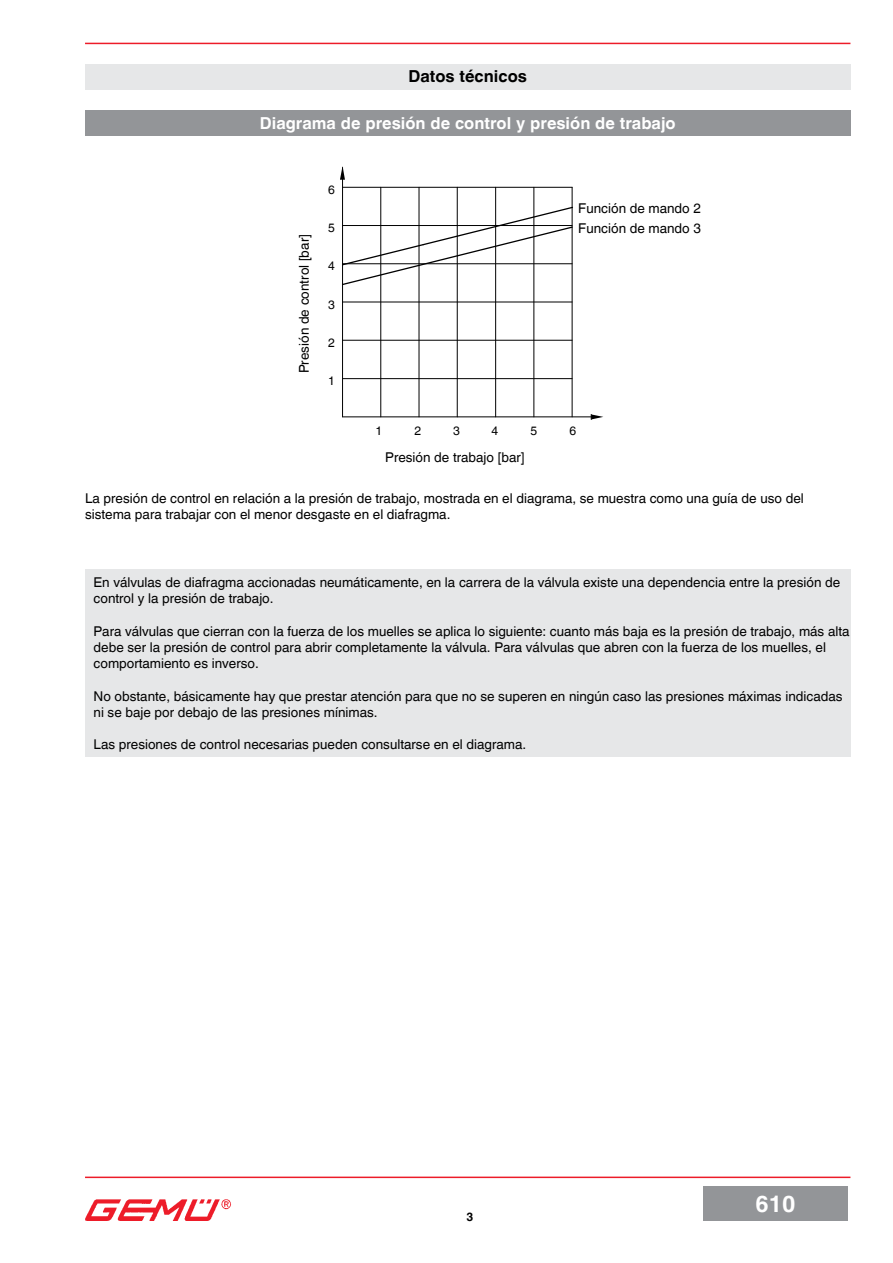
<style>
.page{position:relative;width:893px;height:1263px;background:#fff}
.page>*{position:absolute;margin:0;border:0;box-sizing:border-box;transform-origin:0 0}
.t1{font:700 23.25px "Helvetica World";color:#fff}
.t2{font:700 16.5px "Helvetica World";color:#fff}
.t3{font:700 16.5px "Helvetica World";color:#000}
.t4{font:13.5px/16.2px "Helvetica World";color:#000}
.t5{font:12.15px/22.8px "Helvetica World";letter-spacing:.005em;color:#000}
.t6{font:700 12px "Helvetica World";color:#000}
</style>
<div class="page">
<hr style="left:85px;top:43px;width:765px;height:1px;background:#ed1c29">
<hr style="left:85px;top:1176px;width:765px;height:2px;background:#ed1c29">
<div style="left:703px;top:1186px;width:145px;height:34px;background:#939598"></div>
<img style="left:85px;top:1199px;width:146px;height:21px">
<svg style="left:343px;top:206px;width:229px;height:80px"></svg>
<hr style="left:343px;top:263px;width:229px;height:1px;background:#000">
<hr style="left:343px;top:302px;width:229px;height:1px;background:#000">
<hr style="left:343px;top:340px;width:229px;height:1px;background:#000">
<hr style="left:343px;top:378px;width:229px;height:1px;background:#000">
<hr style="left:534px;top:187px;width:1px;height:230px;background:#000">
<hr style="left:495px;top:187px;width:1px;height:230px;background:#000">
<hr style="left:457px;top:187px;width:1px;height:230px;background:#000">
<hr style="left:419px;top:187px;width:1px;height:230px;background:#000">
<hr style="left:380px;top:187px;width:1px;height:230px;background:#000">
<svg style="left:340px;top:166px;width:5px;height:14px"></svg>
<hr style="left:343px;top:225px;width:229px;height:1px;background:#000">
<hr style="left:572px;top:187px;width:1px;height:230px;background:#000">
<hr style="left:342px;top:168px;width:1px;height:249px;background:#000">
<hr style="left:343px;top:416px;width:254px;height:1px;background:#000">
<hr style="left:343px;top:187px;width:229px;height:1px;background:#000">
<svg style="left:591px;top:414px;width:12px;height:5px"></svg>
<div style="left:85px;top:111px;width:765px;height:25px;background:#939598"></div>
<div style="left:85px;top:570px;width:765px;height:187px;background:#e6e7e8"></div>
<div style="left:85px;top:64px;width:765px;height:25px;background:#e6e7e8"></div>
<p class="t3" style="left:408px;top:67px;width:120px">Datos técnicos</p>
<p class="t2" style="left:260px;top:114px;width:417px">Diagrama de presión de control y presión de trabajo</p>
<p class="t4" style="left:296px;top:373px;width:140px;rotate:-90deg">Presión de control [bar]</p>
<p class="t5" style="left:328px;top:179px;width:8px">6</p>
<p class="t5" style="left:328px;top:217px;width:8px">5</p>
<p class="t5" style="left:328px;top:255px;width:8px">4</p>
<p class="t5" style="left:328px;top:293px;width:8px">3</p>
<p class="t5" style="left:328px;top:331px;width:8px">2</p>
<p class="t5" style="left:328px;top:369px;width:8px">1</p>
<p class="t5" style="left:575px;top:194px;width:30px">Stf. 2<br>Stf. 3</p>
<p class="t4" style="left:578px;top:198px;width:124px;line-height:20.1px">Función de mando 2<br>Función de mando 3</p>
<p class="t5" style="left:375px;top:419px;width:8px">1</p>
<p class="t5" style="left:414px;top:419px;width:8px">2</p>
<p class="t5" style="left:453px;top:419px;width:8px">3</p>
<p class="t5" style="left:492px;top:419px;width:8px">4</p>
<p class="t5" style="left:530px;top:419px;width:8px">5</p>
<p class="t5" style="left:569px;top:419px;width:8px">6</p>
<p class="t4" style="left:385px;top:449px;width:141px">Presión de trabajo [bar]</p>
<p class="t4" style="left:85px;top:490px;width:720px">La presión de control en relación a la presión de trabajo, mostrada en el diagrama, se muestra como una guía de uso del sistema para trabajar con el menor desgaste en el diafragma.</p>
<p class="t4" style="left:94px;top:574px;width:748px">En válvulas de diafragma accionadas neumáticamente, en la carrera de la válvula existe una dependencia entre la presión de control y la presión de trabajo.</p>
<p class="t4" style="left:94px;top:623px;width:757px">Para válvulas que cierran con la fuerza de los muelles se aplica lo siguiente: cuanto más baja es la presión de trabajo, más alta debe ser la presión de control para abrir completamente la válvula. Para válvulas que abren con la fuerza de los muelles, el comportamiento es inverso.</p>
<p class="t4" style="left:94px;top:688px;width:751px">No obstante, básicamente hay que prestar atención para que no se superen en ningún caso las presiones máximas indicadas ni se baje por debajo de las presiones mínimas.</p>
<p class="t4" style="left:94px;top:736px;width:434px">Las presiones de control necesarias pueden consultarse en el diagrama.</p>
<p class="t6" style="left:466px;top:1210px;width:8px">3</p>
<h1 class="t1" style="left:755px;top:1190px;width:42px">610</h1>
</div>
